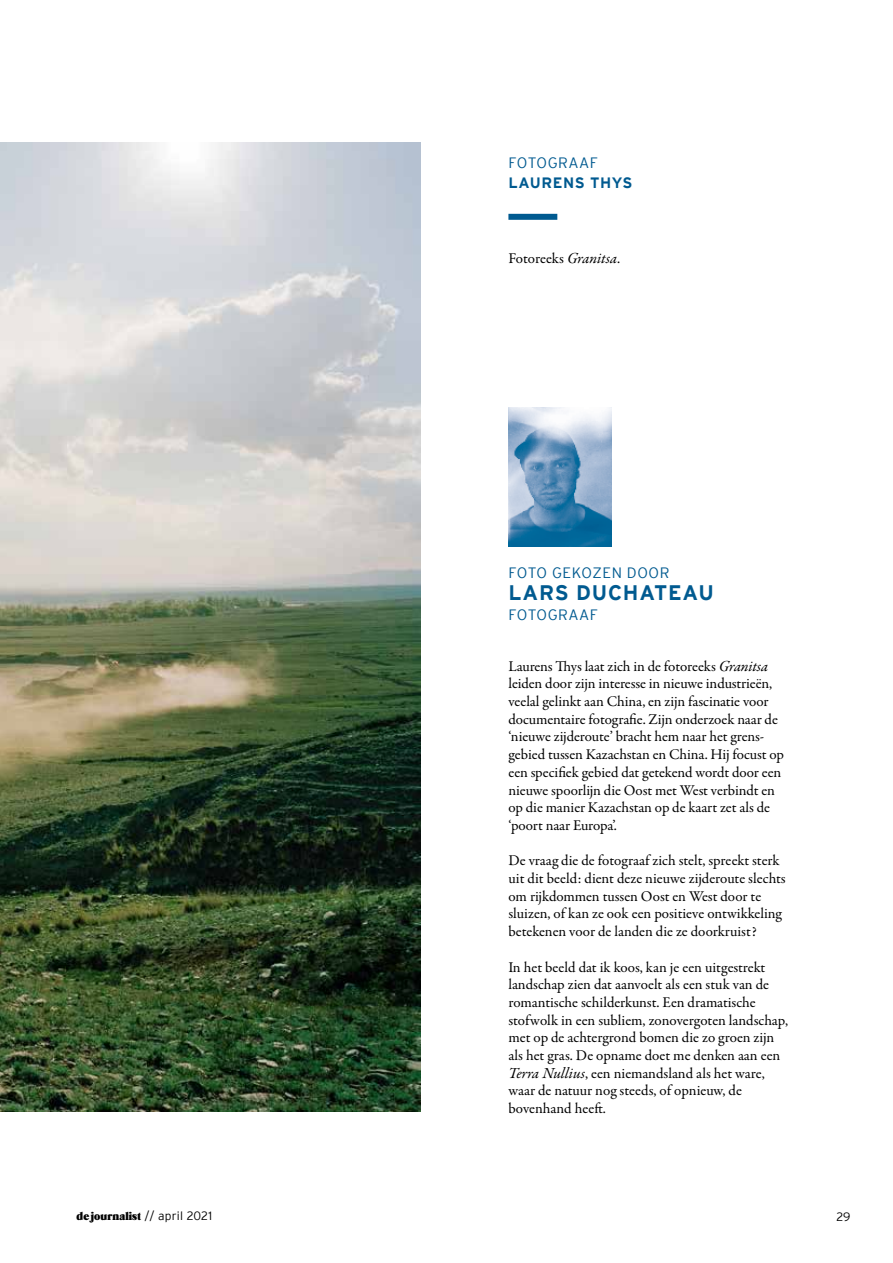
<style>
.page{position:relative;width:893px;height:1263px;background:#fff}
.page>*{position:absolute;margin:0;border:0;box-sizing:border-box;transform-origin:0 0}
.t1{font:700 21px "Interstate";letter-spacing:.04em;color:#005a90}
.t2{font:15px/17.7px "Garamond Premr Pro";letter-spacing:-.005em;color:#000}
.t3{font:300 15px "Interstate";letter-spacing:.04em;color:#005a90}
.t4{font:700 15px "Interstate";letter-spacing:.04em;color:#005a90}
.t5{font:12px "Caslon Black SH";letter-spacing:.01em;color:#000}
.t6{font:300 12px "Interstate";color:#000}
.s1{font-style:italic;font-size:15.45px}
.s2{font-family:"Interstate";font-weight:300}
</style>
<div class="page">
<div style="left:508px;top:214px;width:49px;height:6px;background:#005a90"></div>
<img style="left:508px;top:407px;width:103px;height:140px">
<img style="left:0;top:142px;width:421px;height:970px">
<p class="t3" style="left:508px;top:155px;width:91px">FOTOGRAAF</p>
<p class="t4" style="left:508px;top:174px;width:125px">LAURENS THYS</p>
<p class="t2" style="left:508px;top:250px;width:113px">Fotoreeks <span class="s1">Granitsa</span>.</p>
<p class="t3" style="left:508px;top:564px;width:162px">FOTO GEKOZEN DOOR</p>
<h1 class="t1" style="left:509px;top:581px;width:207px">LARS DUCHATEAU</h1>
<p class="t3" style="left:508px;top:606px;width:91px">FOTOGRAAF</p>
<p class="t2" style="left:508px;top:657px;width:277px">Laurens Thys laat zich in de fotoreeks <span class="s1">Granitsa </span>leiden door zijn interesse in nieuwe industrieën, veelal gelinkt aan China, en zijn fascinatie voor documentaire fotografie. Zijn onderzoek naar de ‘nieuwe zijderoute’ bracht hem naar het grens&shy;gebied tussen Kazachstan en China. Hij focust op een specifiek gebied dat getekend wordt door een nieuwe spoorlijn die Oost met West verbindt en op die manier Kazachstan op de kaart zet als de ‘poort naar Europa’.</p>
<p class="t2" style="left:508px;top:852px;width:279px">De vraag die de fotograaf zich stelt, spreekt sterk uit dit beeld: dient deze nieuwe zijderoute slechts om rijkdommen tussen Oost en West door te sluizen, of kan ze ook een positieve ontwikkeling betekenen voor de landen die ze doorkruist?</p>
<p class="t2" style="left:508px;top:958px;width:281px">In het beeld dat ik koos, kan je een uitgestrekt landschap zien dat aanvoelt als een stuk van de romantische schilderkunst. Een dramatische stofwolk in een subliem, zonovergoten landschap, met op de achtergrond bomen die zo groen zijn als het gras. De opname doet me denken aan een <span class="s1">Terra Nullius</span>, een niemandsland als het ware, waar de natuur nog steeds, of opnieuw, de bovenhand heeft.</p>
<p class="t5" style="left:77px;top:1210px;width:137px">de journalist <span class="s2">// april 2021</span></p>
<p class="t6" style="left:836px;top:1210px;width:15px">29</p>
</div>
